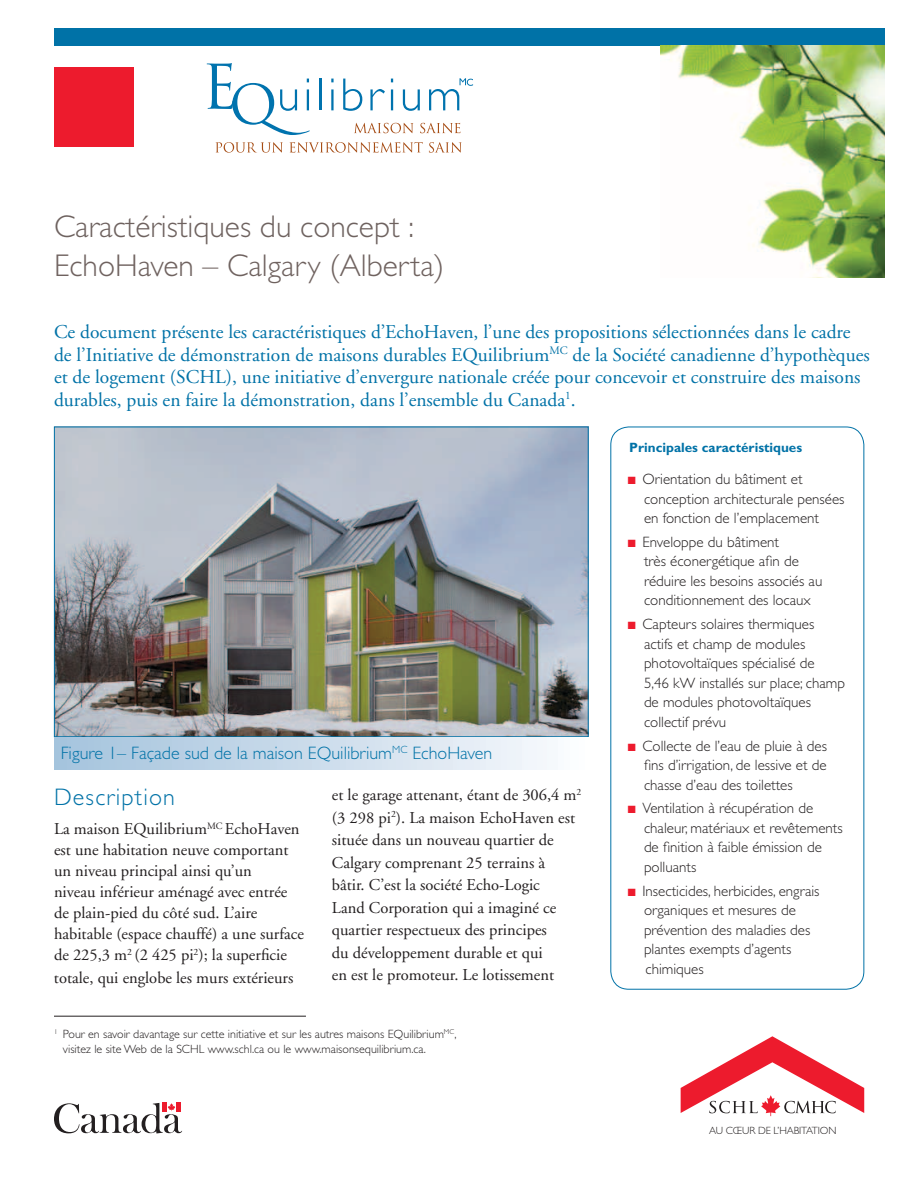
<style>
.page{position:relative;width:918px;height:1188px;background:#fff}
.page>*{position:absolute;margin:0;border:0;box-sizing:border-box;transform-origin:0 0}
.t1{font:300 31.5px "Gill Sans Std";color:#6e625f}
.t2{font:300 31.5px "Gill Sans Std";color:#6f625f}
.t3{font:300 24px "Gill Sans Std";letter-spacing:.05em;color:#0072a7}
.t4{font:19.5px/22.5px "Adobe Garamond";color:#0072a7}
.t5{font:300 18px "Gill Sans Std";color:#0072a7}
.t6{font:16.5px/22.5px "Adobe Garamond";color:#231f20}
.t7{font:300 15px/19.5px "Gill Sans Std";color:#231f20}
.t8{font:700 13.5px "Gill Sans Std";color:#0072a7}
.t9{font:300 12px/15px "Gill Sans Std";color:#231f20}
.t10{font:300 10.5px "Gill Sans Std";letter-spacing:-.01em;color:#231f20}
.s1{color:#ed1b2d}
</style>
<div class="page">
<div style="left:54px;top:28px;width:831px;height:18px;background:#0072a7"></div>
<div style="left:54px;top:68px;width:80px;height:79px;background:#ed1b2d"></div>
<svg style="left:354px;top:123px;width:59px;height:10px"></svg>
<svg style="left:420px;top:123px;width:41px;height:10px"></svg>
<svg style="left:216px;top:142px;width:67px;height:11px"></svg>
<svg style="left:290px;top:142px;width:133px;height:11px"></svg>
<svg style="left:429px;top:142px;width:33px;height:11px"></svg>
<hr style="left:319px;top:79px;width:2px;height:31px;background:#0073ae">
<hr style="left:331px;top:89px;width:3px;height:21px;background:#0073ae">
<svg style="left:343px;top:79px;width:19px;height:32px"></svg>
<svg style="left:370px;top:89px;width:15px;height:21px"></svg>
<hr style="left:391px;top:89px;width:2px;height:21px;background:#0073ae">
<svg style="left:403px;top:89px;width:17px;height:22px"></svg>
<svg style="left:207px;top:63px;width:103px;height:72px"></svg>
<svg style="left:429px;top:78px;width:44px;height:32px"></svg>
<img style="left:660px;top:46px;width:225px;height:231px">
<svg style="left:54px;top:1103px;width:128px;height:31px"></svg>
<svg style="left:681px;top:1036px;width:183px;height:80px"></svg>
<img style="left:56px;top:429px;width:531px;height:306px">
<div style="left:54px;top:427px;width:535px;height:310px;border:1px solid #0072a7"></div>
<div style="left:54px;top:737px;width:535px;height:33px;background:linear-gradient(to right,#a3c2dc,#fafbfe)"></div>
<hr style="left:54px;top:1016px;width:252px;height:1px;background:#231f20">
<div style="left:610px;top:427px;width:254px;height:563px;border:1px solid #0072a7;border-radius:18px"></div>
<h1 class="t1" style="left:54px;top:209px;width:361px">Caractéristiques du concept :</h1>
<h1 class="t2" style="left:54px;top:247px;width:392px">EchoHaven – Calgary (Alberta)</h1>
<p class="t4" style="left:54px;top:321px;width:817px">Ce document présente les caractéristiques d’EchoHaven, l’une des propositions sélectionnées dans le cadre de l’Initiative de démonstration de maisons durables EQuilibrium<sup>MC</sup> de la Société canadienne d’hypothèques et de logement (SCHL), une initiative d’envergure nationale créée pour concevoir et construire des maisons durables, puis en faire la démonstration, dans l’ensemble du Canada<sup>1</sup>.</p>
<p class="t5" style="left:61px;top:743px;width:433px">Figure 1– Façade sud de la maison EQuilibrium<sup>MC</sup> EchoHaven</p>
<h2 class="t3" style="left:54px;top:783px;width:123px">Description</h2>
<p class="t6" style="left:54px;top:819px;width:252px;line-height:21px">La maison EQuilibrium<sup>MC</sup> EchoHaven est une habitation neuve comportant un niveau principal ainsi qu’un<br>niveau inférieur aménagé avec entrée de plain-pied du côté sud. L’aire habitable (espace chauffé) a une surface de 225,3 m<sup>2</sup> (2 425 pi<sup>2</sup>); la superficie</p>
<p class="t6" style="left:54px;top:967px;width:241px">totale, qui englobe les murs extérieurs</p>
<p class="t6" style="left:332px;top:784px;width:251px">et le garage attenant, étant de 306,4 m<sup>2 </sup>(3 298 pi<sup>2</sup>). La maison EchoHaven est située dans un nouveau quartier de Calgary comprenant 25 terrains à bâtir. C’est la société Echo-Logic<br>Land Corporation qui a imaginé ce quartier respectueux des principes<br>du développement durable et qui<br>en est le promoteur. Le lotissement</p>
<p class="t9" style="left:63px;top:1027px;width:395px;text-indent:-9px"><sup>1</sup> Pour en savoir davantage sur cette initiative et sur les autres maisons EQuilibrium<sup>MC</sup>, visitez le site Web de la SCHL www.schl.ca ou le www.maisonsequilibrium.ca.</p>
<p class="t8" style="left:629px;top:439px;width:174px">Principales caractéristiques</p>
<p class="t7" style="left:644px;top:470px;width:202px;text-indent:-16px"><span class="s1">■</span> Orientation du bâtiment et conception architecturale pensées en fonction de l’emplacement</p>
<p class="t7" style="left:644px;top:532px;width:180px;text-indent:-16px"><span class="s1">■</span> Enveloppe du bâtiment<br>très éconergétique afin de réduire les besoins associés au conditionnement des locaux</p>
<p class="t7" style="left:644px;top:615px;width:203px;text-indent:-16px"><span class="s1">■</span> Capteurs solaires thermiques actifs et champ de modules photovoltaïques spécialisé de<br>5,46 kW installés sur place; champ de modules photovoltaïques collectif prévu</p>
<p class="t7" style="left:644px;top:736px;width:185px;text-align:justify;text-indent:-16px"><span class="s1">■</span> Collecte de l’eau de pluie à des fins d’irrigation, de lessive et de chasse d’eau des toilettes</p>
<p class="t7" style="left:644px;top:799px;width:200px;text-indent:-16px"><span class="s1">■</span> Ventilation à récupération de chaleur, matériaux et revêtements de finition à faible émission de polluants</p>
<p class="t7" style="left:644px;top:881px;width:177px;text-indent:-16px"><span class="s1">■</span> Insecticides, herbicides, engrais organiques et mesures de prévention des maladies des plantes exempts d’agents chimiques</p>
<p class="t10" style="left:709px;top:1124px;width:129px">AU CŒUR DE L’HABITATION</p>
</div>
